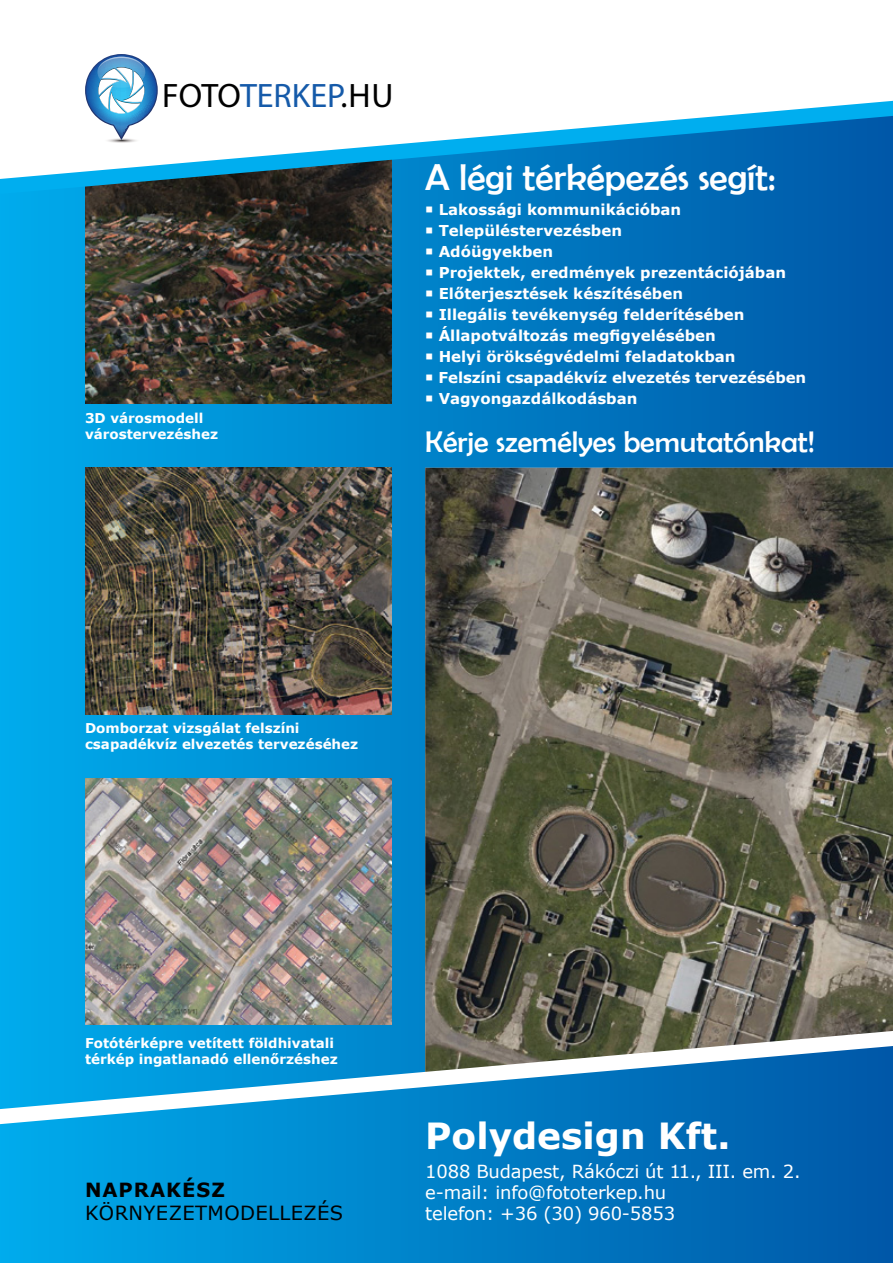
<style>
.page{position:relative;width:893px;height:1263px;background:#fff}
.page>*{position:absolute;margin:0;border:0;box-sizing:border-box;transform-origin:0 0}
.t1{font:37.5px "Berlin Sans FB";color:#fff}
.t2{font:700 36px "Verdana";color:#fff}
.t3{font:34.05px "Myriad Pro";color:#000}
.t4{font:30px "Berlin Sans FB";color:#fff}
.t5{font:19.5px "Verdana";letter-spacing:.02em;color:#000}
.t6{font:700 19.5px "Verdana";letter-spacing:.05em;color:#000}
.t7{font:18px/21px "Verdana";letter-spacing:-.01em;color:#fff}
.t8{font:700 15px "Verdana";color:#fff}
.t9{font:700 13.5px/16.2px "Verdana";color:#fff}
.s1{color:#155aa9}
</style>
<div class="page">
<div style="left:0;top:0;width:893px;height:1263px;background:linear-gradient(to right,#01abeb,#0057a6)"></div>
<img style="left:85px;top:468px;width:306px;height:246px">
<img style="left:85px;top:209px;width:306px;height:195px">
<img style="left:425px;top:468px;width:468px;height:546px">
<img style="left:85px;top:778px;width:306px;height:236px">
<svg style="left:0;top:0;width:893px;height:84px"></svg>
<svg style="left:85px;top:54px;width:73px;height:30px"></svg>
<svg style="left:0;top:84px;width:893px;height:125px"></svg>
<svg style="left:0;top:1014px;width:893px;height:125px;background:#338dbc"></svg>
<h3 class="t3" style="left:162px;top:75px;width:233px">FOTO<span class="s1">TERKEP</span>.HU</h3>
<p class="t9" style="left:85px;top:409px;width:135px">3D városmodell várostervezéshez</p>
<h1 class="t1" style="left:425px;top:156px;width:352px">A légi térképezés segít:</h1>
<p class="t8" style="left:425px;top:199px;width:258px">○ Lakossági kommunikációban</p>
<p class="t8" style="left:425px;top:220px;width:198px">○ Településtervezésben</p>
<p class="t8" style="left:425px;top:241px;width:129px">○ Adóügyekben</p>
<p class="t8" style="left:425px;top:262px;width:362px">○ Projektek, eredmények prezentációjában</p>
<p class="t8" style="left:425px;top:283px;width:259px">○ Előterjesztések készítésében</p>
<p class="t8" style="left:425px;top:304px;width:321px">○ Illegális tevékenység felderítésében</p>
<p class="t8" style="left:425px;top:325px;width:292px">○ Állapotváltozás megfigyelésében</p>
<p class="t8" style="left:425px;top:346px;width:312px">○ Helyi örökségvédelmi feladatokban</p>
<p class="t8" style="left:425px;top:367px;width:383px">○ Felszíni csapadékvíz elvezetés tervezésében</p>
<p class="t8" style="left:425px;top:388px;width:214px">○ Vagyongazdálkodásban</p>
<h3 class="t4" style="left:425px;top:425px;width:391px">Kérje személyes bemutatónkat!</h3>
<p class="t9" style="left:85px;top:720px;width:275px">Domborzat vizsgálat felszíni csapadékvíz elvezetés tervezéséhez</p>
<p class="t9" style="left:85px;top:1035px;width:254px">Fotótérképre vetített földhivatali térkép ingatlanadó ellenőrzéshez</p>
<h3 class="t6" style="left:85px;top:1176px;width:141px">nap rakész</h3>
<h3 class="t5" style="left:85px;top:1200px;width:260px">környezetmodellezés</h3>
<h2 class="t2" style="left:425px;top:1110px;width:307px">Polydesign Kft.</h2>
<p class="t7" style="left:425px;top:1161px;width:377px">1088 Budapest, Rákóczi út 11., III. em. 2. e-mail: info@fototerkep.hu<br>telefon: +36 (30) 960-5853</p>
</div>
